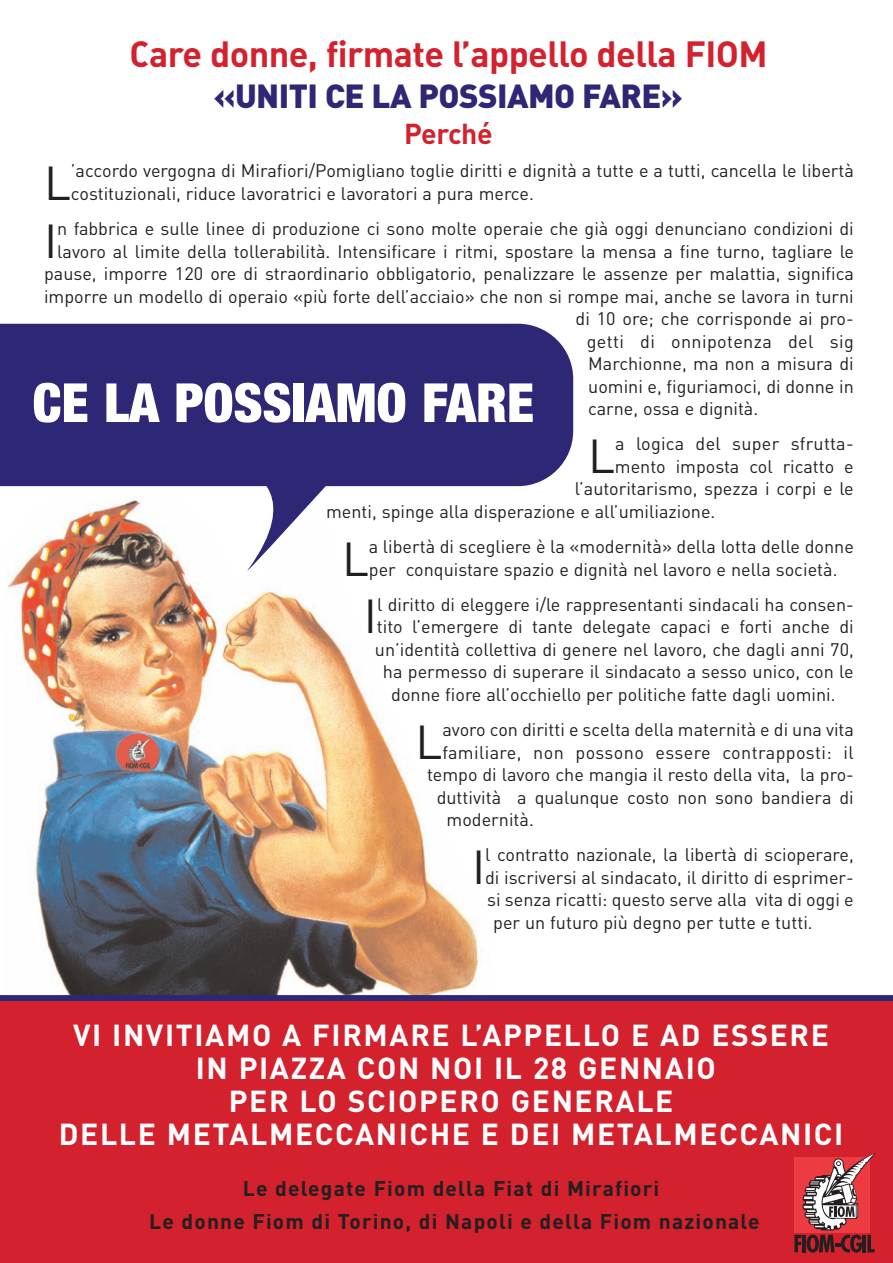
<style>
.page{position:relative;width:893px;height:1263px;background:#fff}
.page>*{position:absolute;margin:0;border:0;box-sizing:border-box;transform-origin:0 0}
.t1{font:900 condensed 54px "Helvetica Neue";color:#fff}
.t2{font:47.1px "DIN";color:#231f20}
.t3{font:36px "DIN Bold Alternate";letter-spacing:-.015em;color:#d3212d}
.t4{font:900 33px "DIN";letter-spacing:-.015em;color:#2e2775}
.t5{font:700 30px/33px "DIN";letter-spacing:.055em;color:#fff;text-align:center}
.t6{font:28.5px "DIN Bold Alternate";letter-spacing:-.015em;color:#d3212d}
.t7{font:700 21px/33px "DIN";letter-spacing:.055em;color:#231f20;text-align:center}
.t8{font:18px/22.5px "DIN";color:#231f20}
.t9{font:18px "DIN";letter-spacing:.02em;color:#231f20}
</style>
<div class="page">
<img style="left:7px;top:500px;width:473px;height:495px">
<div style="left:0;top:995px;width:893px;height:268px;background:#d3212d"></div>
<div style="left:0;top:324px;width:573px;height:162px;background:#2e2775"></div>
<svg style="left:239px;top:473px;width:97px;height:108px"></svg>
<svg style="left:794px;top:1153px;width:82px;height:99px;background:#b55358"></svg>
<h3 class="t3" style="left:129px;top:34px;width:640px">Care donne, firmate l’appello della FIOM</h3>
<h3 class="t4" style="left:213px;top:78px;width:471px">«UNITI CE LA POSSIAMO FARE»</h3>
<h3 class="t6" style="left:404px;top:117px;width:90px">Perché</h3>
<h2 class="t2" style="left:44px;top:156px;width:28px">L</h2>
<p class="t8" style="left:71px;top:160px;width:785px">’accordo vergogna di Mirafiori/Pomigliano toglie diritti e dignità a tutte e a tutti, cancella le libertà costituzionali, riduce lavoratrici e lavoratori a pura merce.</p>
<h2 class="t2" style="left:44px;top:214px;width:15px">I</h2>
<p class="t8" style="left:57px;top:218px;width:798px">n fabbrica e sulle linee di produzione ci sono molte operaie che già oggi denunciano condizioni di</p>
<p class="t8" style="left:57px;top:240px;width:798px">lavoro al limite della tollerabilità. Intensificare i ritmi, spostare la mensa a fine turno, tagliare le</p>
<p class="t8" style="left:44px;top:263px;width:811px">pause, imporre 120 ore di straordinario obbligatorio, penalizzare le assenze per malattia, significa</p>
<p class="t8" style="left:44px;top:285px;width:811px">imporre un modello di operaio «più forte dell’acciaio» che non si rompe mai, anche se lavora in turni</p>
<p class="t8" style="left:575px;top:308px;width:280px">di 10 ore; che corrisponde ai pro-</p>
<p class="t9" style="left:587px;top:331px;width:269px">getti di onnipotenza del sig</p>
<p class="t8" style="left:588px;top:353px;width:267px">Marchionne, ma non a misura di</p>
<p class="t8" style="left:588px;top:375px;width:267px">uomini e, figuriamoci, di donne in</p>
<p class="t8" style="left:588px;top:398px;width:172px">carne, ossa e dignità.</p>
<h2 class="t2" style="left:588px;top:429px;width:28px">L</h2>
<p class="t8" style="left:615px;top:433px;width:240px">a logica del super sfrutta-</p>
<h1 class="t1" style="left:33px;top:369px;width:503px">CE LA POSSIAMO FARE</h1>
<p class="t8" style="left:615px;top:455px;width:240px">mento imposta col ricatto e</p>
<p class="t8" style="left:575px;top:478px;width:280px">l’autoritarismo, spezza i corpi e le</p>
<p class="t8" style="left:326px;top:500px;width:391px">menti, spinge alla disperazione e all’umiliazione.</p>
<h2 class="t2" style="left:342px;top:532px;width:28px">L</h2>
<p class="t8" style="left:369px;top:536px;width:486px">a libertà di scegliere è la «modernità» della lotta delle donne per conquistare spazio e dignità nel lavoro e nella società.</p>
<h2 class="t2" style="left:364px;top:590px;width:15px">I</h2>
<p class="t8" style="left:375px;top:593px;width:480px;text-align:center">l diritto di eleggere i/le rappresentanti sindacali ha consen&shy;tito l’emergere di tante delegate capaci e forti anche di un’identità collettiva di genere nel lavoro, che dagli anni 70, ha permesso di superare il sindacato a sesso unico, con le donne fiore all’occhiello per politiche fatte dagli uomini.</p>
<h2 class="t2" style="left:416px;top:715px;width:28px">L</h2>
<p class="t8" style="left:442px;top:719px;width:413px">avoro con diritti e scelta della maternità e di una vita</p>
<p class="t9" style="left:442px;top:742px;width:413px">familiare, non possono essere contrapposti: il</p>
<p class="t8" style="left:427px;top:764px;width:428px">tempo di lavoro che mangia il resto della vita, la pro-</p>
<p class="t8" style="left:437px;top:786px;width:419px">duttività a qualunque costo non sono bandiera di</p>
<p class="t8" style="left:447px;top:809px;width:89px">modernità.</p>
<h2 class="t2" style="left:472px;top:840px;width:15px">I</h2>
<p class="t8" style="left:485px;top:844px;width:370px">l contratto nazionale, la libertà di scioperare,</p>
<p class="t8" style="left:485px;top:866px;width:370px">di iscriversi al sindacato, il diritto di esprimer-</p>
<p class="t8" style="left:487px;top:889px;width:368px">si senza ricatti: questo serve alla vita di oggi e</p>
<p class="t8" style="left:493px;top:911px;width:321px">per un futuro più degno per tutte e tutti.</p>
<h3 class="t5" style="left:59px;top:1019px;width:786px">VI INVITIAMO A FIRMARE L’APPELLO E AD ESSERE IN PIAZZA CON NOI IL 28 GENNAIO<br>PER LO SCIOPERO GENERALE<br>DELLE METALMECCANICHE E DEI METALMECCANICI</h3>
<p class="t7" style="left:149px;top:1172px;width:612px">Le delegate Fiom della Fiat di Mirafiori<br>Le donne Fiom di Torino, di Napoli e della Fiom nazionale</p>
</div>
